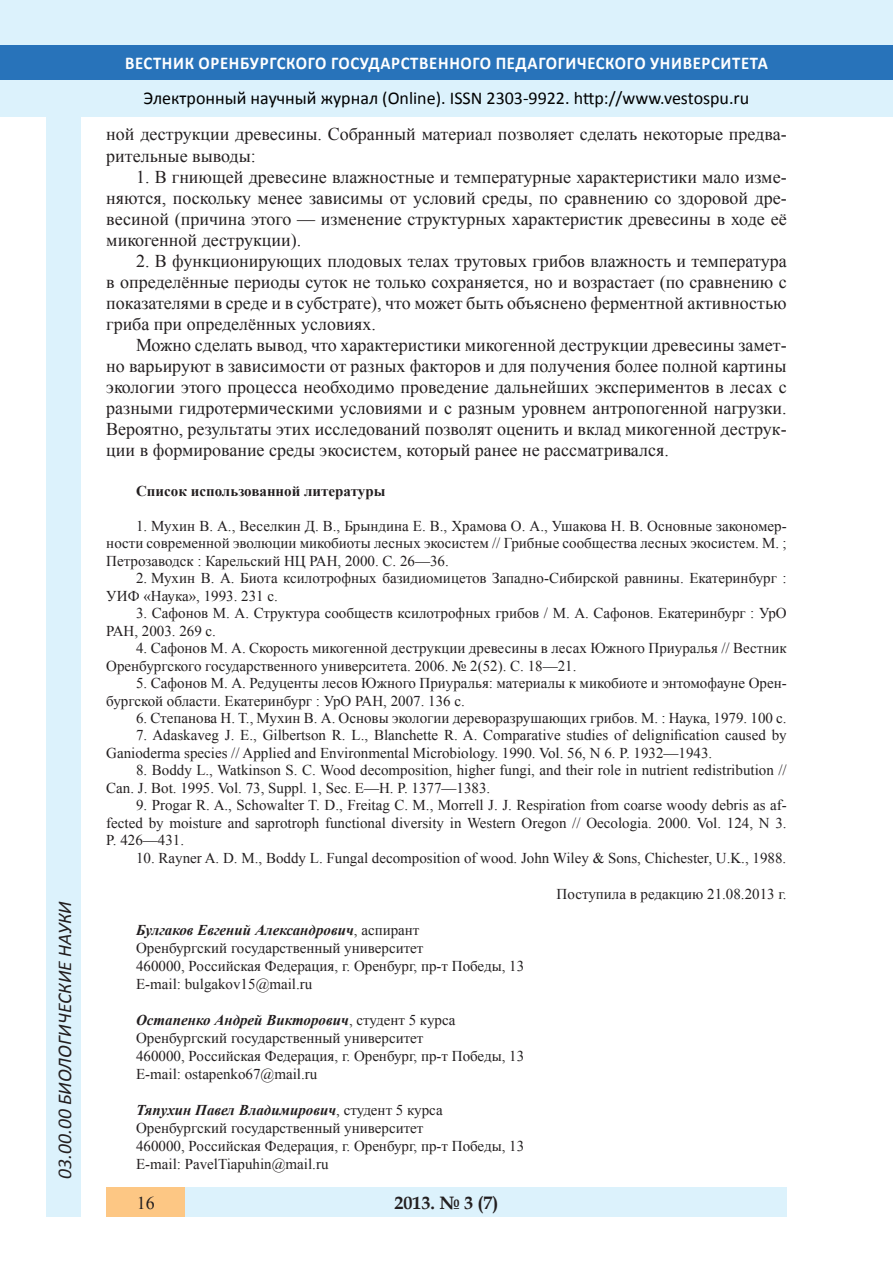
<style>
.page{position:relative;width:893px;height:1263px;background:#fff}
.page>*{position:absolute;margin:0;border:0;box-sizing:border-box;transform-origin:0 0}
.t1{font:italic 19.5px "Calibri";color:#231f20}
.Стиль2{font:18px/21px "Times New Roman";color:#231f20;text-align:justify}
.t2{font:18px "Calibri";color:#000}
.t3{font:700 18px "Calibri";letter-spacing:.04em;color:#fff;scale:.93 1}
.t4{font:700 18px "Book Antiqua";color:#231f20}
.литература{font:15px/17.4px "Times New Roman";color:#231f20}
.литература-2{font:italic 700 15px "Times New Roman";color:#231f20}
.литература-3{font:700 15px "Times New Roman";color:#231f20}
.s1{font-weight:400;font-style:normal}
</style>
<div class="page">
<div style="left:0;top:0;width:893px;height:116px;background:#dcf2fc"></div>
<div style="left:0;top:45px;width:893px;height:34px;background:#2873ba"></div>
<div style="left:106px;top:1188px;width:681px;height:29px;background:#dcf2fc"></div>
<div style="left:106px;top:1188px;width:79px;height:29px;background:#fdc784"></div>
<div style="left:47px;top:116px;width:34px;height:1101px;background:#dcf2fc"></div>
<h1 class="t1" style="left:51px;top:1179px;width:279px;rotate:-90deg">03.00.00 БИОЛОГИЧЕСКИЕ НАУКИ</h1>
<p class="t3" style="left:125px;top:51px;width:693px">ВЕСТНИК ОРЕНБУРГСКОГО ГОСУДАРСТВЕННОГО ПЕДАГОГИЧЕСКОГО УНИВЕРСИТЕТА</p>
<p class="t2" style="left:144px;top:86px;width:607px">Электронный научный журнал (Online). ISSN 2303-9922. http://www.vestospu.ru</p>
<p class="Стиль2" style="left:106px;top:123px;width:682px;line-height:21.6px">ной деструкции древесины. Собранный материал позволяет сделать некоторые предва&shy;рительные выводы:</p>
<p class="Стиль2" style="left:106px;top:166px;width:682px;text-indent:30px">1. В гниющей древесине влажностные и температурные характеристики мало изме&shy;няются, поскольку менее зависимы от условий среды, по сравнению со здоровой дре&shy;весиной (причина этого — изменение структурных характеристик древесины в ходе её микогенной деструкции).</p>
<p class="Стиль2" style="left:106px;top:250px;width:682px;text-indent:30px">2. В функционирующих плодовых телах трутовых грибов влажность и температура в определённые периоды суток не только сохраняется, но и возрастает (по сравнению с показателями в среде и в субстрате), что может быть объяснено ферментной активностью гриба при определённых условиях.</p>
<p class="Стиль2" style="left:106px;top:334px;width:682px;text-indent:30px">Можно сделать вывод, что характеристики микогенной деструкции древесины замет&shy;но варьируют в зависимости от разных факторов и для получения более полной картины экологии этого процесса необходимо проведение дальнейших экспериментов в лесах с разными гидротермическими условиями и с разным уровнем антропогенной нагрузки.<br>Вероятно, результаты этих исследований позволят оценить и вклад микогенной деструк&shy;ции в формирование среды экосистем, который ранее не рассматривался.</p>
<p class="литература-3" style="left:136px;top:481px;width:251px">Список использованной литературы</p>
<p class="литература" style="left:106px;top:517px;width:682px;text-align:justify;text-indent:30px">1. Мухин В. А., Веселкин Д. В., Брындина Е. В., Храмова О. А., Ушакова Н. В. Основные закономер&shy;ности современной эволюции микобиоты лесных экосистем // Грибные сообщества лесных экосистем. М. ; Петрозаводск : Карельский НЦ РАН, 2000. С. 26—36.</p>
<p class="литература" style="left:106px;top:569px;width:682px;text-indent:30px">2. Мухин В. А. Биота ксилотрофных базидиомицетов Западно-Сибирской равнины. Екатеринбург :<br>УИФ «Наука», 1993. 231 с.</p>
<p class="литература" style="left:106px;top:604px;width:682px;text-indent:30px">3. Сафонов М. А. Структура сообществ ксилотрофных грибов / М. А. Сафонов. Екатеринбург : УрО<br>РАН, 2003. 269 с.</p>
<p class="литература" style="left:106px;top:639px;width:682px;text-indent:30px">4. Сафонов М. А. Скорость микогенной деструкции древесины в лесах Южного Приуралья // Вестник<br>Оренбургского государственного университета. 2006. № 2(52). С. 18—21.</p>
<p class="литература" style="left:106px;top:674px;width:682px;text-indent:30px">5. Сафонов М. А. Редуценты лесов Южного Приуралья: материалы к микобиоте и энтомофауне Орен&shy;бургской области. Екатеринбург : УрО РАН, 2007. 136 с.</p>
<p class="литература" style="left:136px;top:709px;width:652px">6. Степанова Н. Т., Мухин В. А. Основы экологии дереворазрушающих грибов. М. : Наука, 1979. 100 с.</p>
<p class="литература" style="left:106px;top:726px;width:682px;text-indent:30px">7. Adaskaveg J. E., Gilbertson R. L., Blanchette R. A. Comparative studies of delignification caused by<br>Ganioderma species // Applied and Environmental Microbiology. 1990. Vol. 56, N 6. P. 1932—1943.</p>
<p class="литература" style="left:106px;top:761px;width:682px;text-indent:30px">8. Boddy L., Watkinson S. C. Wood decomposition, higher fungi, and their role in nutrient redistribution //<br>Can. J. Bot. 1995. Vol. 73, Suppl. 1, Sec. E—H. P. 1377—1383.</p>
<p class="литература" style="left:106px;top:796px;width:682px;text-align:justify;text-indent:30px">9. Progar R. A., Schowalter T. D., Freitag C. M., Morrell J. J. Respiration from coarse woody debris as af&shy;fected by moisture and saprotroph functional diversity in Western Oregon // Oecologia. 2000. Vol. 124, N 3.<br>P. 426—431.</p>
<p class="литература" style="left:136px;top:849px;width:652px">10. Rayner A. D. M., Boddy L. Fungal decomposition of wood. John Wiley &amp; Sons, Chichester, U.K., 1988.</p>
<p class="литература" style="left:557px;top:885px;width:232px">Поступила в редакцию 21.08.2013 г.</p>
<p class="литература-2" style="left:136px;top:919px;width:285px">Булгаков Евгений Александрович<span class="s1">, аспирант</span></p>
<p class="литература" style="left:136px;top:939px;width:289px">Оренбургский государственный университет</p>
<p class="литература" style="left:136px;top:957px;width:390px">460000, Российская Федерация, г. Оренбург, пр-т Победы, 13</p>
<p class="литература" style="left:136px;top:975px;width:178px">E-mail: bulgakov15@mail.ru</p>
<p class="литература-2" style="left:136px;top:1009px;width:321px">Остапенко Андрей Викторович<span class="s1">, студент 5 курса</span></p>
<p class="литература" style="left:136px;top:1029px;width:289px">Оренбургский государственный университет</p>
<p class="литература" style="left:136px;top:1047px;width:390px">460000, Российская Федерация, г. Оренбург, пр-т Победы, 13</p>
<p class="литература" style="left:136px;top:1065px;width:183px">E-mail: ostapenko67@mail.ru</p>
<p class="литература-2" style="left:136px;top:1100px;width:308px">Тяпухин Павел Владимирович<span class="s1">, студент 5 курса</span></p>
<p class="литература" style="left:136px;top:1119px;width:289px">Оренбургский государственный университет</p>
<p class="литература" style="left:136px;top:1137px;width:390px">460000, Российская Федерация, г. Оренбург, пр-т Победы, 13</p>
<p class="литература" style="left:136px;top:1155px;width:194px">E-mail: PavelTiapuhin@mail.ru</p>
<p class="Стиль2" style="left:137px;top:1192px;width:19px">16</p>
<p class="t4" style="left:394px;top:1190px;width:106px">2013. № 3 (7)</p>
</div>
